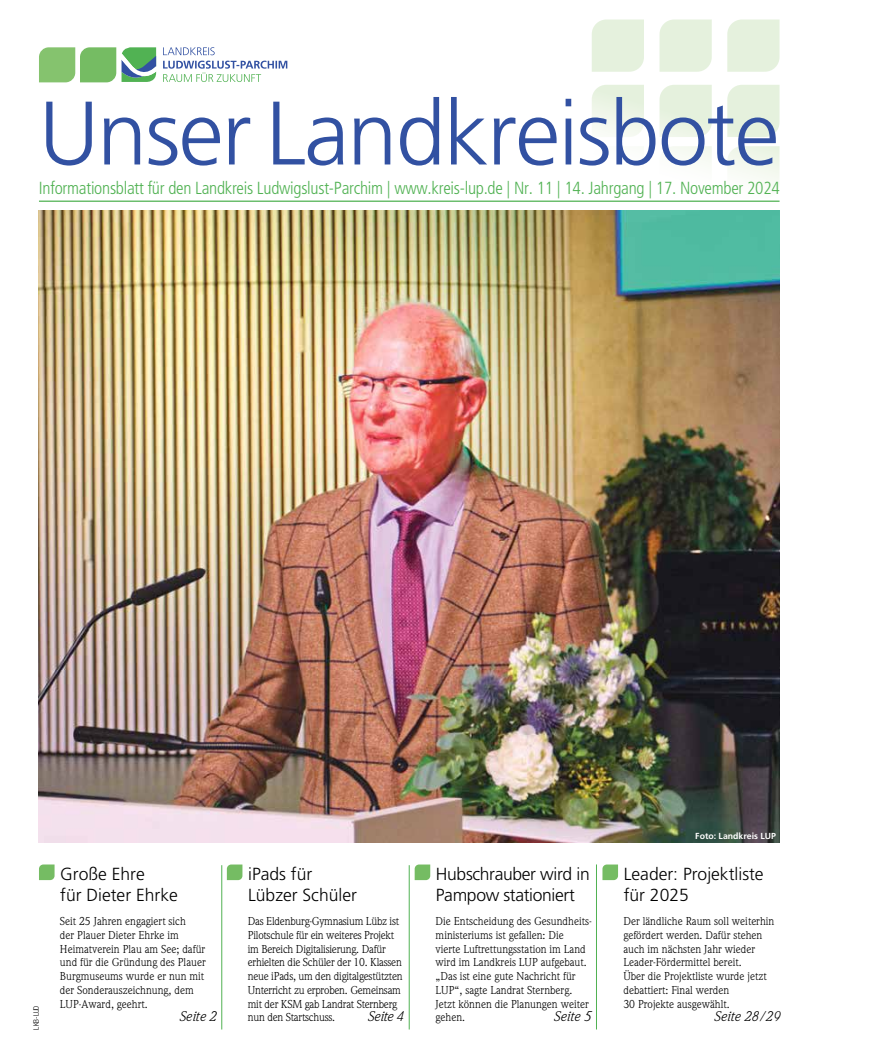
<style>
.page{position:relative;width:877px;height:1049px;background:#fff}
.page>*{position:absolute;margin:0;border:0;box-sizing:border-box;transform-origin:0 0}
.t1{font:300 90px "Frutiger";letter-spacing:-.02em;color:#3251a2}
.t2{font:300 condensed 17.5px "Frutiger";letter-spacing:-.015em;color:#51b253}
.t3{font:300 17.5px/21px "Frutiger";color:#000}
.t4{font:300 17.5px/21px "Frutiger";letter-spacing:-.02em;color:#000}
.t5{font:italic 13.75px "Weidemann";color:#000}
.t6{font:11.25px/13.8px "Weidemann";color:#000}
.t7{font:11.25px/13.8px "Weidemann";letter-spacing:-.02em;color:#000}
.t8{font:700 8.75px "Frutiger";color:#fff}
.t9{font:300 condensed 7.5px "Helvetica Neue";color:#000}
</style>
<div class="page">
<svg style="left:666px;top:146px;width:46px;height:17px"></svg>
<svg style="left:728px;top:146px;width:52px;height:38px"></svg>
<svg style="left:39px;top:47px;width:77px;height:35px;background:#89c577"></svg>
<svg style="left:122px;top:47px;width:34px;height:35px"></svg>
<svg style="left:163px;top:61px;width:124px;height:21px"></svg>
<svg style="left:163px;top:47px;width:52px;height:8px"></svg>
<div style="left:592px;top:19px;width:52px;height:53px;background:#e5f1dd"></div>
<div style="left:660px;top:19px;width:52px;height:53px;background:#e5f1dd"></div>
<svg style="left:727px;top:19px;width:53px;height:53px;background:#e6f1df"></svg>
<svg style="left:592px;top:85px;width:52px;height:52px"></svg>
<svg style="left:660px;top:85px;width:52px;height:52px;background:#e8f2e0"></svg>
<div style="left:727px;top:85px;width:53px;height:52px;background:#e5f1dd"></div>
<hr style="left:39px;top:201px;width:741px;height:1px;background:#51b253">
<svg style="left:602px;top:864px;width:16px;height:16px"></svg>
<svg style="left:39px;top:864px;width:16px;height:16px"></svg>
<svg style="left:227px;top:864px;width:15px;height:16px"></svg>
<svg style="left:415px;top:864px;width:15px;height:16px"></svg>
<hr style="left:221px;top:865px;width:1px;height:164px;background:#51b253">
<hr style="left:409px;top:865px;width:1px;height:164px;background:#51b253">
<hr style="left:596px;top:864px;width:1px;height:165px;background:#51b253">
<img style="left:39px;top:210px;width:741px;height:632px">
<h1 class="t1" style="left:39px;top:82px;width:742px">Unser Landkreisbote</h1>
<h2 class="t2" style="left:39px;top:178px;width:742px">Informationsblatt für den Landkreis Ludwigslust-Parchim | www.kreis-lup.de | Nr. 11 | 14. Jahrgang | 17. November 2024</h2>
<p class="t9" style="left:32px;top:1029px;width:26px;rotate:-90deg">LKB-LUD</p>
<h2 class="t3" style="left:60px;top:863px;width:119px">Große Ehre<br>für Dieter Ehrke</h2>
<h2 class="t3" style="left:248px;top:863px;width:110px">iPads für<br>Lübzer Schüler</h2>
<h2 class="t4" style="left:436px;top:863px;width:155px">Hubschrauber wird in<br>Pampow stationiert</h2>
<p class="t6" style="left:60px;top:914px;width:147px">Seit 25 Jahren engagiert sich<br>der Plauer Dieter Ehrke im<br>Heimatverein Plau am See; dafür und für die Gründung des Plauer<br>Burgmuseums wurde er nun mit der Sonderauszeichnung, dem<br>LUP-Award, geehrt.</p>
<p class="t5" style="left:179px;top:1008px;width:39px">Seite 2</p>
<p class="t7" style="left:248px;top:914px;width:156px">Das Eldenburg-Gymnasium Lübz ist Pilotschule für ein weiteres Projekt im Bereich Digitalisierung. Dafür erhielten die Schüler der 10. Klassen neue iPads, um den digitalgestützten Unterricht zu erproben. Gemeinsam mit der KSM gab Landrat Sternberg nun den Startschuss.</p>
<p class="t5" style="left:367px;top:1008px;width:37px">Seite 4</p>
<p class="t6" style="left:436px;top:914px;width:157px">Die Entscheidung des Gesundheits&shy;ministeriums ist gefallen: Die vierte Luftrettungsstation im Land wird im Landkreis LUP aufgebaut. „Das ist eine gute Nachricht für<br>LUP“, sagte Landrat Sternberg.<br>Jetzt können die Planungen weiter gehen.</p>
<p class="t5" style="left:553px;top:1008px;width:39px">Seite 5</p>
<p class="t8" style="left:695px;top:831px;width:82px">Foto: Landkreis LUP</p>
<h2 class="t3" style="left:624px;top:863px;width:141px">Leader: Projektliste für 2025</h2>
<p class="t6" style="left:623px;top:914px;width:153px">Der ländliche Raum soll weiterhin gefördert werden. Dafür stehen auch im nächsten Jahr wieder<br>Leader-Fördermittel bereit.<br>Über die Projektliste wurde jetzt debattiert: Final werden<br>30 Projekte ausgewählt.</p>
<p class="t5" style="left:713px;top:1008px;width:68px">Seite 28/29</p>
</div>
